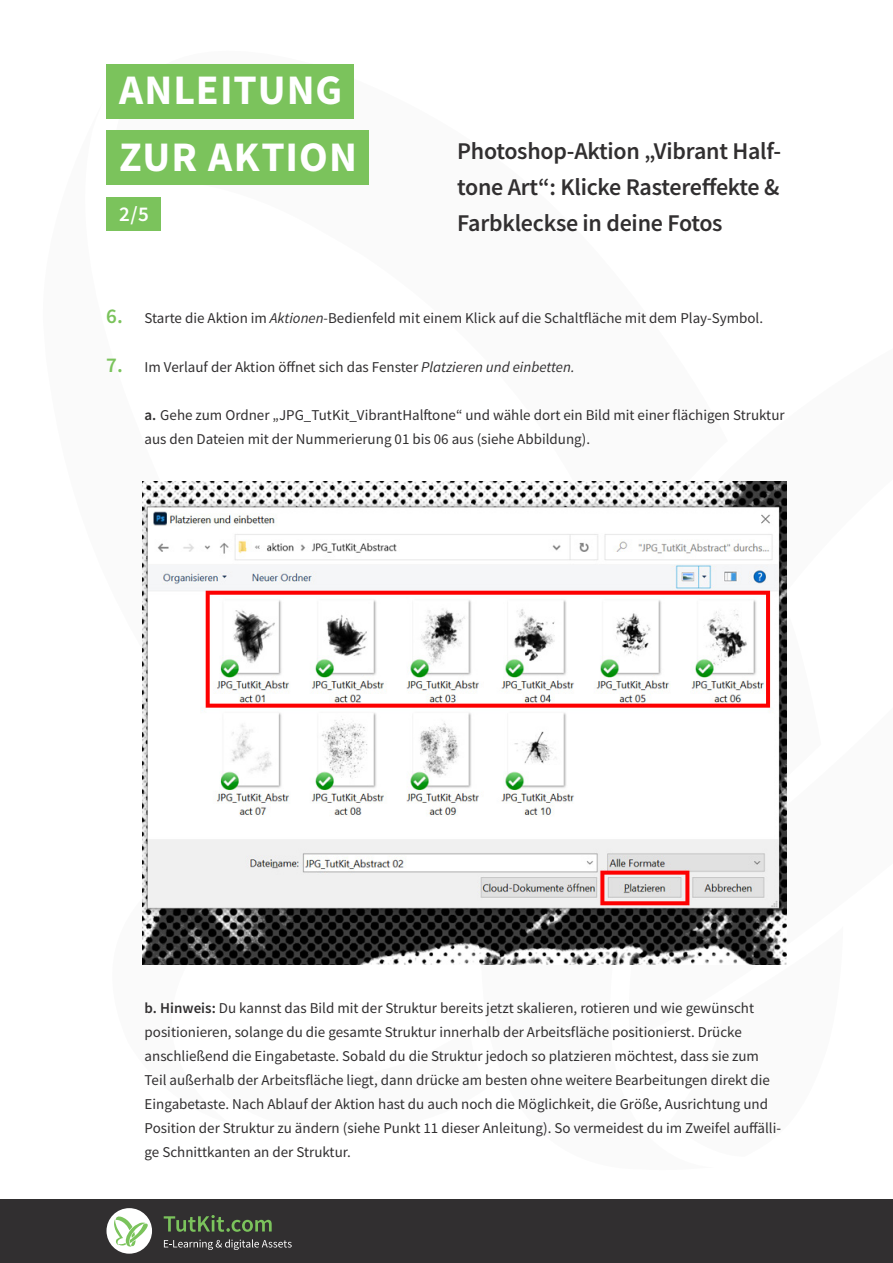
<style>
.page{position:relative;width:893px;height:1263px;background:#fff}
.page>*{position:absolute;margin:0;border:0;box-sizing:border-box;transform-origin:0 0}
.t1{font:700 42px/66.8px "Source Sans Pro";letter-spacing:.025em;color:#fff}
.t2{font:600 24px/36px "Source Sans Pro";letter-spacing:-.01em;color:#312f30;text-align:justify}
.t3{font:600 21px "Source Sans Pro";color:#fff}
.t4{font:15px/24px "Source Sans Pro";color:#312f30}
.s1{font-weight:600;font-size:21px;color:#7bc35c}
.s2{font-style:italic}
.s3{font-weight:600}
</style>
<div class="page">
<div style="left:106px;top:64px;width:248px;height:55px;background:#7bc35c"></div>
<div style="left:106px;top:131px;width:262px;height:54px;background:#7bc35c"></div>
<div style="left:0;top:1199px;width:893px;height:64px;background:#312f30"></div>
<div style="left:106px;top:1208px;width:46px;height:46px;background:#fff;border-radius:50%"></div>
<svg style="left:114px;top:1216px;width:35px;height:30px"></svg>
<svg style="left:164px;top:1239px;width:128px;height:11px"></svg>
<svg style="left:164px;top:1215px;width:108px;height:17px"></svg>
<div style="left:106px;top:197px;width:55px;height:34px;background:#7bc35c"></div>
<img style="left:142px;top:481px;width:645px;height:483px">
<h1 class="t1" style="left:119px;top:56px;width:239px">ANLEITUNG<br>ZUR AKTION</h1>
<h3 class="t3" style="left:119px;top:201px;width:32px">2/5</h3>
<h2 class="t2" style="left:457px;top:133px;width:325px">Photoshop-Aktion „Vibrant Half&shy;tone Art“: Klicke Rastereffekte &amp; Farbkleckse in deine Fotos</h2>
<p class="t4" style="left:106px;top:306px;width:658px"><span class="s1">6.</span> Starte die Aktion im <span class="s2">Aktionen-</span>Bedienfeld mit einem Klick auf die Schaltfläche mit dem Play-Symbol.</p>
<p class="t4" style="left:106px;top:355px;width:470px"><span class="s1">7.</span> Im Verlauf der Aktion öffnet sich das Fenster <span class="s2">Platzieren und einbetten.</span></p>
<p class="t4" style="left:145px;top:403px;width:642px"><span class="s3">a.</span> Gehe zum Ordner „JPG_TutKit_VibrantHalftone“ und wähle dort ein Bild mit einer flächigen Struktur aus den Dateien mit der Nummerierung 01 bis 06 aus (siehe Abbildung).</p>
<p class="t4" style="left:145px;top:995px;width:638px"><span class="s3">b. Hinweis:</span> Du kannst das Bild mit der Struktur bereits jetzt skalieren, rotieren und wie gewünscht positionieren, solange du die gesamte Struktur innerhalb der Arbeitsfläche positionierst. Drücke anschließend die Eingabetaste. Sobald du die Struktur jedoch so platzieren möchtest, dass sie zum Teil außerhalb der Arbeitsfläche liegt, dann drücke am besten ohne weitere Bearbeitungen direkt die Eingabetaste. Nach Ablauf der Aktion hast du auch noch die Möglichkeit, die Größe, Ausrichtung und Position der Struktur zu ändern (siehe Punkt 11 dieser Anleitung). So vermeidest du im Zweifel auffälli&shy;ge Schnittkanten an der Struktur.</p>
</div>
